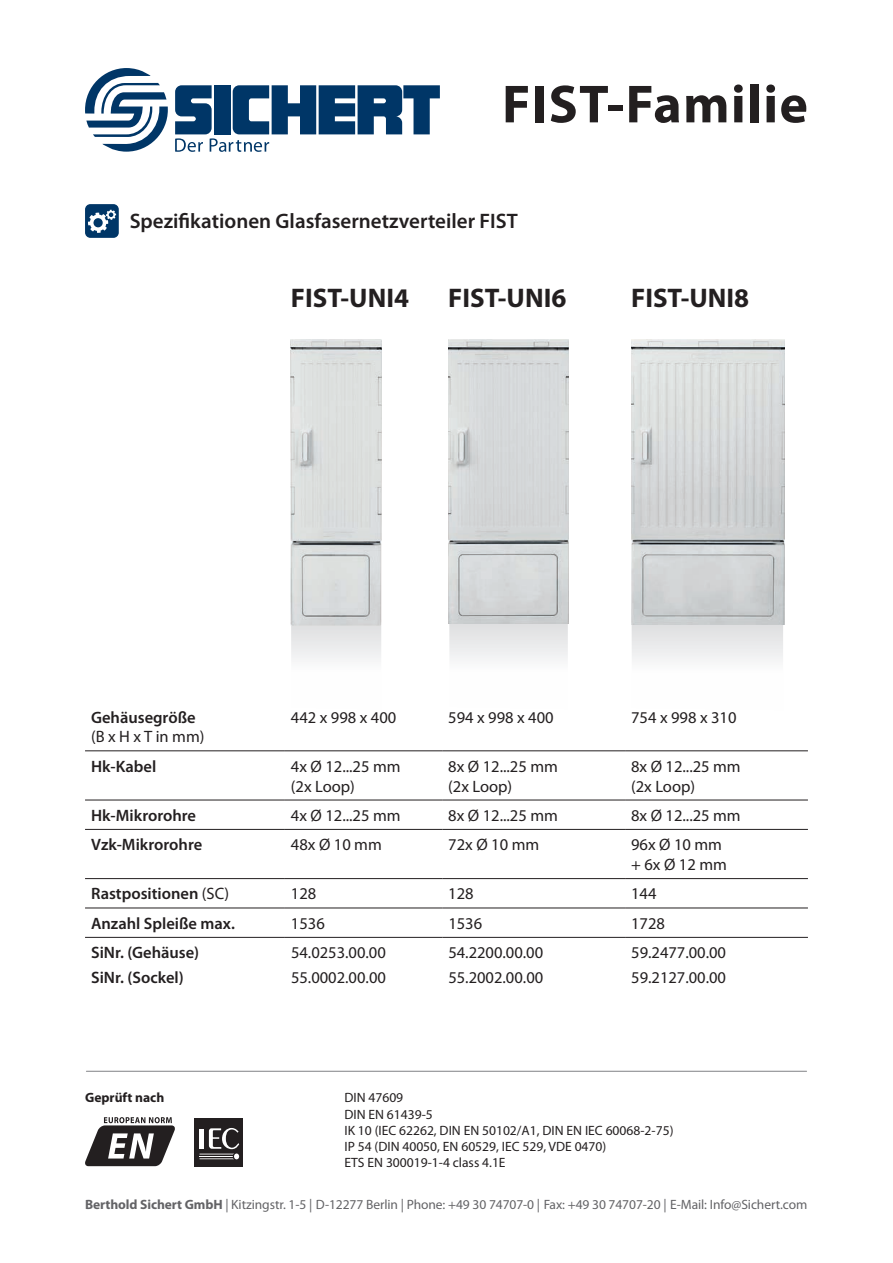
<style>
.page{position:relative;width:893px;height:1263px;background:#fff}
.page>*{position:absolute;margin:0;border:0;box-sizing:border-box;transform-origin:0 0}
.t1{font:700 54px "Myriad Pro";letter-spacing:.025em;color:#231f20}
.t2{font:700 27px "Myriad Pro";color:#231f20}
.t3{font:600 21px "Myriad Pro";color:#231f20}
.t4{font:16.5px/19.8px "Myriad Pro";color:#231f20}
.t5{font:600 16.5px "Myriad Pro";color:#231f20}
.t6{font:13.5px/16.2px "Myriad Pro";color:#231f20}
.t7{font:13.5px "Myriad Pro";letter-spacing:-.005em;color:#636366}
.t8{font:700 13.5px "Myriad Pro";color:#231f20}
.s1{font-weight:400}
.s2{font-weight:700}
</style>
<div class="page">
<svg style="left:85px;top:68px;width:83px;height:84px"></svg>
<svg style="left:175px;top:85px;width:265px;height:67px"></svg>
<hr style="left:85px;top:800px;width:200px;height:1px;background:#231f20">
<hr style="left:285px;top:800px;width:157px;height:1px;background:#231f20">
<hr style="left:442px;top:800px;width:183px;height:1px;background:#231f20">
<hr style="left:625px;top:800px;width:183px;height:1px;background:#231f20">
<hr style="left:85px;top:829px;width:200px;height:1px;background:#231f20">
<hr style="left:285px;top:829px;width:157px;height:1px;background:#231f20">
<hr style="left:442px;top:829px;width:183px;height:1px;background:#231f20">
<hr style="left:625px;top:829px;width:183px;height:1px;background:#231f20">
<hr style="left:85px;top:878px;width:200px;height:1px;background:#231f20">
<hr style="left:285px;top:878px;width:157px;height:1px;background:#231f20">
<hr style="left:442px;top:878px;width:183px;height:1px;background:#231f20">
<hr style="left:625px;top:878px;width:183px;height:1px;background:#231f20">
<hr style="left:85px;top:908px;width:200px;height:1px;background:#231f20">
<hr style="left:285px;top:908px;width:157px;height:1px;background:#231f20">
<hr style="left:442px;top:908px;width:183px;height:1px;background:#231f20">
<hr style="left:625px;top:908px;width:183px;height:1px;background:#231f20">
<hr style="left:85px;top:937px;width:200px;height:1px;background:#231f20">
<hr style="left:285px;top:937px;width:157px;height:1px;background:#231f20">
<hr style="left:442px;top:937px;width:183px;height:1px;background:#231f20">
<hr style="left:625px;top:937px;width:183px;height:1px;background:#231f20">
<hr style="left:85px;top:750px;width:200px;height:1px;background:#231f20">
<hr style="left:285px;top:750px;width:157px;height:1px;background:#231f20">
<hr style="left:442px;top:750px;width:183px;height:1px;background:#231f20">
<hr style="left:625px;top:750px;width:183px;height:1px;background:#231f20">
<svg style="left:291px;top:625px;width:90px;height:35px"></svg>
<img style="left:291px;top:340px;width:90px;height:285px">
<svg style="left:449px;top:624px;width:119px;height:36px"></svg>
<img style="left:448px;top:340px;width:121px;height:284px">
<svg style="left:632px;top:624px;width:151px;height:37px"></svg>
<img style="left:631px;top:340px;width:154px;height:284px">
<hr style="left:86px;top:1071px;width:721px;height:1px;background:#808285">
<svg style="left:85px;top:1117px;width:90px;height:49px"></svg>
<div style="left:194px;top:1118px;width:49px;height:49px;background:#231f20"></div>
<svg style="left:200px;top:1128px;width:39px;height:31px"></svg>
<div style="left:85px;top:204px;width:34px;height:34px;background:#003667;border-radius:5px"></div>
<svg style="left:88px;top:209px;width:28px;height:24px"></svg>
<h1 class="t1" style="left:502px;top:69px;width:307px">FIST-Familie</h1>
<p class="t3" style="left:130px;top:208px;width:390px">Spezifikationen Glasfasernetzverteiler FIST</p>
<h2 class="t2" style="left:291px;top:281px;width:120px">FIST-UNI4</h2>
<h2 class="t2" style="left:448px;top:281px;width:120px">FIST-UNI6</h2>
<h2 class="t2" style="left:631px;top:281px;width:120px">FIST-UNI8</h2>
<p class="t5" style="left:91px;top:706px;width:106px">Gehäusegröße</p>
<p class="t4" style="left:91px;top:727px;width:115px">(B x H x T in mm)</p>
<p class="t4" style="left:291px;top:707px;width:107px">442 x 998 x 400</p>
<p class="t4" style="left:448px;top:707px;width:107px">594 x 998 x 400</p>
<p class="t4" style="left:631px;top:707px;width:107px">754 x 998 x 310</p>
<p class="t5" style="left:91px;top:756px;width:67px">Hk-Kabel</p>
<p class="t4" style="left:291px;top:756px;width:111px">4x Ø 12...25 mm (2x Loop)</p>
<p class="t4" style="left:448px;top:756px;width:111px">8x Ø 12...25 mm (2x Loop)</p>
<p class="t4" style="left:631px;top:756px;width:111px">8x Ø 12...25 mm (2x Loop)</p>
<p class="t5" style="left:91px;top:805px;width:107px">Hk-Mikrorohre</p>
<p class="t4" style="left:291px;top:805px;width:111px">4x Ø 12...25 mm</p>
<p class="t4" style="left:448px;top:805px;width:111px">8x Ø 12...25 mm</p>
<p class="t4" style="left:631px;top:805px;width:111px">8x Ø 12...25 mm</p>
<p class="t5" style="left:91px;top:834px;width:113px">Vzk-Mikrorohre</p>
<p class="t4" style="left:291px;top:835px;width:92px">48x Ø 10 mm</p>
<p class="t4" style="left:448px;top:835px;width:92px">72x Ø 10 mm</p>
<p class="t4" style="left:631px;top:835px;width:97px">96x Ø 10 mm + 6x Ø 12 mm</p>
<p class="t5" style="left:91px;top:883px;width:140px">Rastpositionen <span class="s1">(SC)</span></p>
<p class="t4" style="left:291px;top:884px;width:27px">128</p>
<p class="t4" style="left:448px;top:884px;width:27px">128</p>
<p class="t4" style="left:631px;top:884px;width:27px">144</p>
<p class="t5" style="left:91px;top:913px;width:145px">Anzahl Spleiße max.</p>
<p class="t4" style="left:291px;top:913px;width:35px">1536</p>
<p class="t4" style="left:448px;top:913px;width:35px">1536</p>
<p class="t4" style="left:631px;top:913px;width:35px">1728</p>
<p class="t5" style="left:91px;top:942px;width:110px">SiNr. (Gehäuse)</p>
<p class="t4" style="left:291px;top:942px;width:96px">54.0253.00.00</p>
<p class="t4" style="left:448px;top:942px;width:96px">54.2200.00.00</p>
<p class="t4" style="left:631px;top:942px;width:96px">59.2477.00.00</p>
<p class="t5" style="left:91px;top:967px;width:94px">SiNr. (Sockel)</p>
<p class="t4" style="left:291px;top:968px;width:96px">55.0002.00.00</p>
<p class="t4" style="left:448px;top:968px;width:96px">55.2002.00.00</p>
<p class="t4" style="left:631px;top:968px;width:96px">59.2127.00.00</p>
<p class="t8" style="left:85px;top:1089px;width:81px">Geprüft nach</p>
<p class="t6" style="left:344px;top:1089px;width:331px">DIN 47609<br>DIN EN 61439-5<br>IK 10 (IEC 62262, DIN EN 50102/A1, DIN EN IEC 60068-2-75)<br>IP 54 (DIN 40050, EN 60529, IEC 529, VDE 0470)<br>ETS EN 300019-1-4 class 4.1E</p>
<p class="t7" style="left:85px;top:1196px;width:724px"><span class="s2">Berthold Sichert GmbH</span> | Kitzingstr. 1-5 | D-12277 Berlin | Phone: +49 30 74707-0 | Fax: +49 30 74707-20 | E-Mail: Info@Sichert.com</p>
</div>
